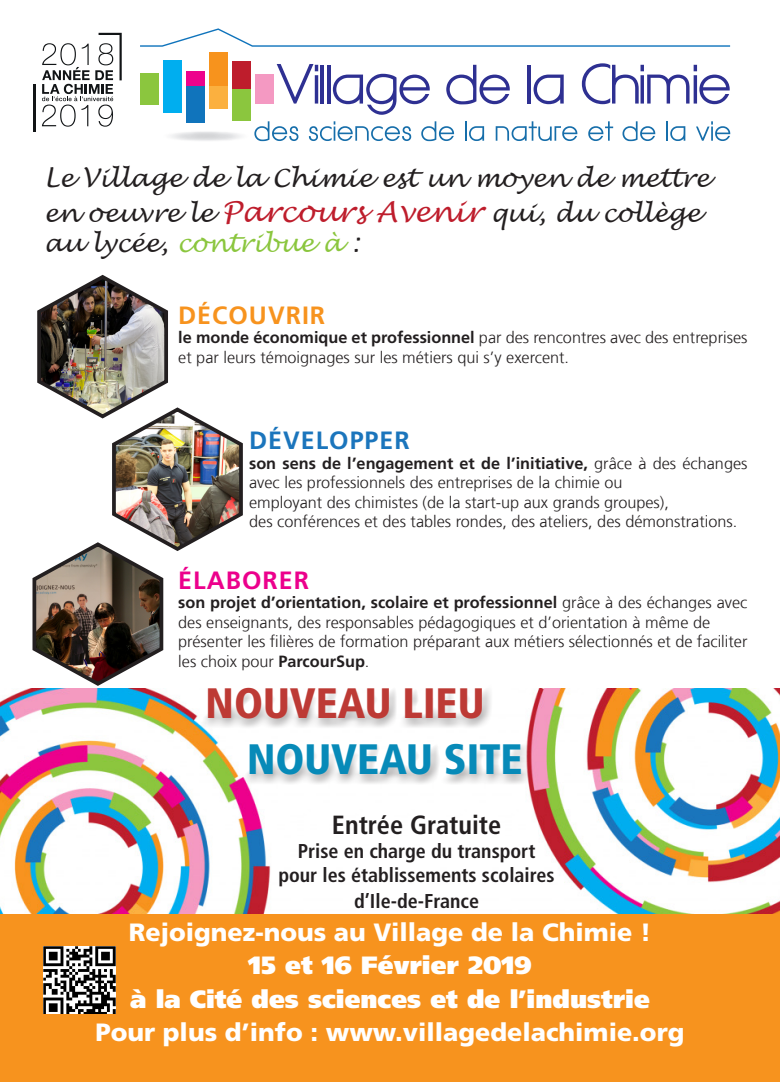
<style>
.page{position:relative;width:780px;height:1088px;background:#fff}
.page>*{position:absolute;margin:0;border:0;box-sizing:border-box;transform-origin:0 0}
.t1{font:900 condensed 42.5px "Frutiger LT Com";color:#bd3a35}
.t2{font:900 condensed 42.5px "Frutiger LT Com";color:#078ab8}
.t3{font:700 condensed 26.25px "Frutiger LT Com";color:#231f20}
.t4{font:italic 25px/34.5px "Lucida Handwriting";color:#231f20}
.t5{font:900 25px "Frutiger LT Com";color:#fff}
.t6{font:900 25px "Frutiger LT Com";color:#fff}
.t7{font:italic 25px "Lucida Handwriting";color:#8bc63e}
.t8{font:700 25px "Frutiger LT Com";letter-spacing:.04em;color:#1b75bc}
.t9{font:700 25px "Frutiger LT Com";letter-spacing:.04em;color:#f7931e}
.t10{font:700 25px "Frutiger LT Com";letter-spacing:.04em;color:#ec008c}
.t11{font:700 condensed 20px/25.5px "Frutiger LT Com";color:#231f20;text-align:center}
.t12{font:300 16.25px/19.5px "Frutiger LT Com";color:#231f20}
.s1{font-size:28.75px;color:#be1d2c}
.s2{color:#231f20}
.s3{font-weight:700}
</style>
<div class="page">
<img style="left:0;top:688px;width:780px;height:226px">
<div style="left:140px;top:73px;width:19px;height:31px;background:#8bc63e"></div>
<div style="left:163px;top:60px;width:19px;height:52px;background:#00aeef"></div>
<div style="left:186px;top:86px;width:19px;height:37px;background:#1074bc"></div>
<div style="left:186px;top:71px;width:19px;height:15px;background:#ed028c"></div>
<div style="left:209px;top:86px;width:19px;height:22px;background:#fbb03f"></div>
<div style="left:209px;top:52px;width:19px;height:34px;background:#f7931d"></div>
<div style="left:232px;top:89px;width:19px;height:32px;background:#8bc63e"></div>
<div style="left:255px;top:75px;width:18px;height:29px;background:#f499c2"></div>
<div style="left:232px;top:61px;width:19px;height:28px;background:#be1d2c"></div>
<svg style="left:277px;top:64px;width:41px;height:40px"></svg>
<hr style="left:321px;top:65px;width:3px;height:39px;background:#2e3092">
<hr style="left:327px;top:65px;width:3px;height:39px;background:#2e3092">
<svg style="left:333px;top:74px;width:97px;height:41px"></svg>
<svg style="left:446px;top:65px;width:63px;height:39px"></svg>
<hr style="left:527px;top:65px;width:4px;height:39px;background:#2e3092">
<svg style="left:533px;top:75px;width:30px;height:29px"></svg>
<svg style="left:582px;top:63px;width:147px;height:41px"></svg>
<svg style="left:254px;top:121px;width:44px;height:20px"></svg>
<svg style="left:309px;top:121px;width:102px;height:20px"></svg>
<svg style="left:421px;top:121px;width:33px;height:20px"></svg>
<svg style="left:465px;top:121px;width:19px;height:20px"></svg>
<svg style="left:495px;top:121px;width:82px;height:20px"></svg>
<svg style="left:588px;top:121px;width:25px;height:20px"></svg>
<svg style="left:622px;top:121px;width:33px;height:20px"></svg>
<hr style="left:666px;top:121px;width:2px;height:20px;background:#166eaa">
<svg style="left:670px;top:126px;width:15px;height:15px"></svg>
<svg style="left:696px;top:121px;width:34px;height:20px"></svg>
<svg style="left:140px;top:28px;width:590px;height:19px"></svg>
<hr style="left:33px;top:84px;width:3px;height:48px;background:#111416">
<svg style="left:42px;top:33px;width:80px;height:94px"></svg>
<div style="left:0;top:914px;width:780px;height:168px;background:#f7931e"></div>
<img style="left:32px;top:274px;width:211px;height:412px">
<img style="left:44px;top:946px;width:71px;height:68px">
<div style="left:198px;top:677px;width:292px;height:47px;background:#fff"></div>
<div style="left:200px;top:681px;width:293px;height:48px;background:#231f20;opacity:.42"></div>
<div style="left:239px;top:733px;width:290px;height:48px;background:#fff"></div>
<div style="left:241px;top:738px;width:291px;height:47px;background:#231f20;opacity:.42"></div>
<p class="t4" style="left:44px;top:162px;width:667px">Le Village de la Chimie est un moyen de mettre en oeuvre le <span class="s1">Parcours Avenir</span> qui, du collège</p>
<p class="t7" style="left:44px;top:228px;width:317px"><span class="s2">au lycée,</span> contribue à <span class="s2">:</span></p>
<p class="t9" style="left:178px;top:300px;width:148px">DÉCOUVRIR</p>
<p class="t12" style="left:178px;top:328px;width:570px"><span class="s3">le monde économique et professionnel</span> par des rencontres avec des entreprises et par leurs témoignages sur les métiers qui s’y exercent.</p>
<p class="t8" style="left:249px;top:426px;width:162px">DÉVELOPPER</p>
<p class="t12" style="left:249px;top:454px;width:500px"><span class="s3">son sens de l’engagement et de l’initiative,</span> grâce à des échanges avec les professionnels des entreprises de la chimie ou</p>
<p class="t12" style="left:249px;top:493px;width:421px">employant des chimistes (de la start-up aux grands groupes),</p>
<p class="t12" style="left:249px;top:512px;width:489px">des conférences et des tables rondes, des ateliers, des démonstrations.</p>
<p class="t10" style="left:178px;top:565px;width:132px">ÉLABORER</p>
<p class="t12" style="left:178px;top:593px;width:570px"><span class="s3">son projet d’orientation, scolaire et professionnel</span> grâce à des échanges avec des enseignants, des responsables pédagogiques et d’orientation à même de</p>
<p class="t12" style="left:178px;top:632px;width:570px">présenter les filières de formation préparant aux métiers sélectionnés et de faciliter les choix pour <span class="s3">ParcourSup</span>.</p>
<h1 class="t1" style="left:206px;top:677px;width:280px">NOUVEAU LIEU</h1>
<h1 class="t2" style="left:247px;top:734px;width:277px">NOUVEAU SITE</h1>
<p class="t3" style="left:332px;top:810px;width:171px">Entrée Gratuite</p>
<p class="t11" style="left:298px;top:839px;width:239px">Prise en charge du transport</p>
<p class="t11" style="left:278px;top:863px;width:278px">pour les établissements scolaires d’Ile-de-France</p>
<p class="t5" style="left:129px;top:917px;width:524px">Rejoignez-nous au Village de la Chimie !</p>
<p class="t6" style="left:248px;top:950px;width:285px">15 et 16 Février 2019</p>
<p class="t6" style="left:130px;top:983px;width:521px">à la Cité des sciences et de l’industrie</p>
<p class="t5" style="left:95px;top:1017px;width:590px">Pour plus d’info : www.villagedelachimie.org</p>
</div>
